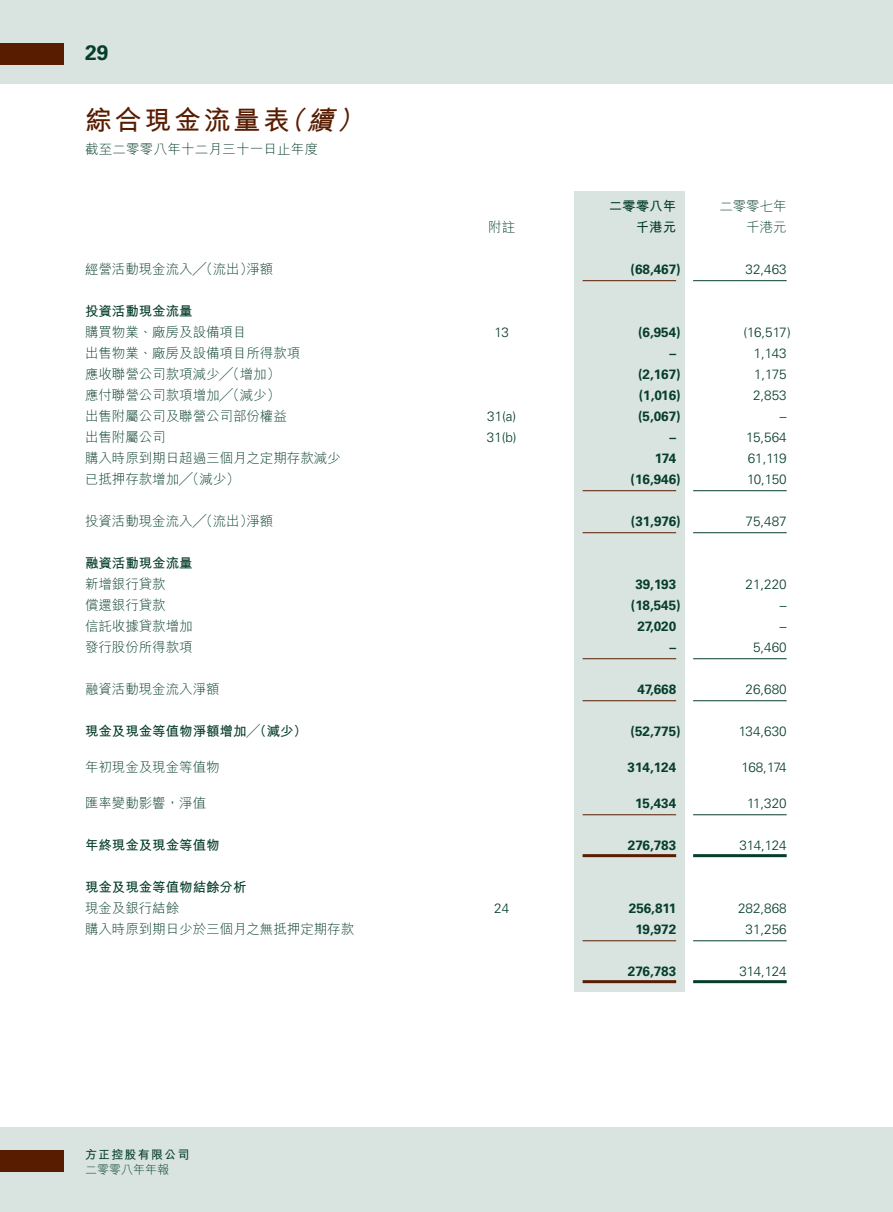
<style>
.page{position:relative;width:893px;height:1212px;background:#d9e4e0}
.page>*{position:absolute;margin:0;border:0;box-sizing:border-box;transform-origin:0 0}
.t1{font:700 27px "M Hei HK";letter-spacing:.1em;color:#581c00}
.t2{font:700 21px "Univers LT Std";color:#073e2b}
.t3{font:300 13.5px/21px "M Hei HK";letter-spacing:-.005em;color:#073e2b}
.t4{font:300 13.5px "Univers LT Std";letter-spacing:-.005em;color:#073e2b}
.t5{font:700 13.5px "Univers LT Std";letter-spacing:-.005em;color:#073e2b}
.t6{font:700 13.5px/21px "M Hei HK";letter-spacing:-.005em;color:#073e2b}
.t7{font:300 13.5px "M Hei HK";letter-spacing:.015em;color:#073e2b}
.t8{font:700 12px/15px "M Hei HK";letter-spacing:.1em;color:#073e2b}
.s1{font-style:italic}
.s2{font-weight:700}
.s3{font-weight:300}
</style>
<div class="page">
<div style="left:0;top:85px;width:893px;height:1042px;background:#fff"></div>
<div style="left:0;top:44px;width:64px;height:21px;background:#581c00"></div>
<div style="left:0;top:1150px;width:64px;height:21px;background:#581c00"></div>
<div style="left:574px;top:191px;width:111px;height:801px;background:#d9e4e0"></div>
<hr style="left:583px;top:280px;width:93px;height:1px;background:#581c00">
<hr style="left:693px;top:280px;width:94px;height:1px;background:#073e2b">
<hr style="left:583px;top:490px;width:93px;height:1px;background:#581c00">
<hr style="left:693px;top:490px;width:94px;height:1px;background:#073e2b">
<hr style="left:583px;top:532px;width:93px;height:1px;background:#581c00">
<hr style="left:693px;top:532px;width:94px;height:1px;background:#073e2b">
<hr style="left:583px;top:658px;width:93px;height:1px;background:#581c00">
<hr style="left:693px;top:658px;width:94px;height:1px;background:#073e2b">
<hr style="left:583px;top:700px;width:93px;height:1px;background:#581c00">
<hr style="left:693px;top:700px;width:94px;height:1px;background:#073e2b">
<hr style="left:583px;top:814px;width:93px;height:1px;background:#581c00">
<hr style="left:693px;top:814px;width:94px;height:1px;background:#073e2b">
<hr style="left:583px;top:854px;width:93px;height:3px;background:#581c00">
<hr style="left:693px;top:854px;width:94px;height:3px;background:#073e2b">
<hr style="left:583px;top:940px;width:93px;height:1px;background:#581c00">
<hr style="left:693px;top:940px;width:94px;height:1px;background:#073e2b">
<hr style="left:583px;top:980px;width:93px;height:3px;background:#581c00">
<hr style="left:693px;top:980px;width:94px;height:3px;background:#073e2b">
<p class="t2" style="left:85px;top:40px;width:25px">29</p>
<p class="t1" style="left:85px;top:101px;width:288px">綜合現金流量表<span class="s1">（續）</span></p>
<p class="t7" style="left:85px;top:140px;width:235px">截至二零零八年十二月三十一日止年度</p>
<p class="t6" style="left:609px;top:194px;width:69px">二零零八年</p>
<p class="t3" style="left:719px;top:195px;width:69px">二零零七年</p>
<p class="t3" style="left:488px;top:216px;width:28px">附註</p>
<p class="t6" style="left:636px;top:215px;width:42px">千港元</p>
<p class="t3" style="left:746px;top:216px;width:42px">千港元</p>
<p class="t3" style="left:85px;top:258px;width:190px">經營活動現金流入╱（流出）淨額</p>
<p class="t5" style="left:631px;top:261px;width:51px">(68,467 )</p>
<p class="t4" style="left:746px;top:261px;width:43px">32,463</p>
<p class="t3" style="left:85px;top:300px;width:163px"><span class="s2">投資活動現金流量<br></span>購買物業、廠房及設備項目</p>
<p class="t4" style="left:495px;top:324px;width:16px">13</p>
<p class="t5" style="left:638px;top:324px;width:44px">(6,954 )</p>
<p class="t4" style="left:744px;top:324px;width:49px">(16,517)</p>
<p class="t3" style="left:85px;top:342px;width:217px">出售物業、廠房及設備項目所得款項</p>
<p class="t5" style="left:669px;top:345px;width:8px">–</p>
<p class="t4" style="left:754px;top:345px;width:34px">1,143</p>
<p class="t3" style="left:85px;top:363px;width:197px">應收聯營公司款項減少╱（增加）</p>
<p class="t5" style="left:638px;top:366px;width:44px">(2,167 )</p>
<p class="t4" style="left:754px;top:366px;width:34px">1,175</p>
<p class="t3" style="left:85px;top:384px;width:197px">應付聯營公司款項增加╱（減少）</p>
<p class="t5" style="left:639px;top:387px;width:43px">(1,016 )</p>
<p class="t4" style="left:753px;top:387px;width:35px">2,853</p>
<p class="t3" style="left:85px;top:405px;width:203px">出售附屬公司及聯營公司部份權益</p>
<p class="t4" style="left:487px;top:408px;width:31px">31(a)</p>
<p class="t5" style="left:638px;top:408px;width:44px">(5,067 )</p>
<p class="t4" style="left:780px;top:408px;width:8px">–</p>
<p class="t3" style="left:85px;top:426px;width:82px">出售附屬公司</p>
<p class="t4" style="left:487px;top:429px;width:31px">31(b)</p>
<p class="t5" style="left:669px;top:429px;width:8px">–</p>
<p class="t4" style="left:746px;top:429px;width:42px">15,564</p>
<p class="t3" style="left:85px;top:447px;width:257px">購入時原到期日超過三個月之定期存款減少</p>
<p class="t5" style="left:655px;top:450px;width:23px">174</p>
<p class="t4" style="left:748px;top:450px;width:40px">61,119</p>
<p class="t3" style="left:85px;top:468px;width:156px">已抵押存款增加╱（減少）</p>
<p class="t5" style="left:631px;top:471px;width:51px">(16,946 )</p>
<p class="t4" style="left:747px;top:471px;width:41px">10,150</p>
<p class="t3" style="left:85px;top:510px;width:190px">投資活動現金流入╱（流出）淨額</p>
<p class="t5" style="left:631px;top:513px;width:51px">(31,976 )</p>
<p class="t4" style="left:746px;top:513px;width:43px">75,487</p>
<p class="t6" style="left:85px;top:551px;width:109px">融資活動現金流量<span class="s3">新增銀行貸款</span></p>
<p class="t5" style="left:635px;top:576px;width:42px">39,193</p>
<p class="t4" style="left:746px;top:576px;width:43px">21,220</p>
<p class="t3" style="left:85px;top:594px;width:82px">償還銀行貸款</p>
<p class="t5" style="left:631px;top:597px;width:51px">(18,545 )</p>
<p class="t4" style="left:780px;top:597px;width:8px">–</p>
<p class="t3" style="left:85px;top:615px;width:109px">信託收據貸款增加</p>
<p class="t5" style="left:637px;top:618px;width:40px">27,020</p>
<p class="t4" style="left:780px;top:618px;width:8px">–</p>
<p class="t3" style="left:85px;top:636px;width:109px">發行股份所得款項</p>
<p class="t5" style="left:669px;top:639px;width:8px">–</p>
<p class="t4" style="left:753px;top:639px;width:35px">5,460</p>
<p class="t3" style="left:85px;top:678px;width:136px">融資活動現金流入淨額</p>
<p class="t5" style="left:637px;top:681px;width:40px">47,668</p>
<p class="t4" style="left:746px;top:681px;width:43px">26,680</p>
<p class="t6" style="left:85px;top:719px;width:224px">現金及現金等值物淨額增加╱（減少）</p>
<p class="t5" style="left:631px;top:723px;width:51px">(52,775 )</p>
<p class="t4" style="left:739px;top:723px;width:49px">134,630</p>
<p class="t3" style="left:85px;top:756px;width:136px">年初現金及現金等值物</p>
<p class="t5" style="left:628px;top:759px;width:50px">314,124</p>
<p class="t4" style="left:742px;top:759px;width:47px">168,174</p>
<p class="t3" style="left:85px;top:792px;width:123px">匯率變動影響，淨值</p>
<p class="t5" style="left:635px;top:795px;width:43px">15,434</p>
<p class="t4" style="left:747px;top:795px;width:41px">11,320</p>
<p class="t6" style="left:85px;top:833px;width:136px">年終現金及現金等值物</p>
<p class="t5" style="left:628px;top:837px;width:50px">276,783</p>
<p class="t4" style="left:739px;top:837px;width:49px">314,124</p>
<p class="t6" style="left:85px;top:875px;width:163px">現金及現金等值物結餘分析<span class="s3">現金及銀行結餘</span></p>
<p class="t4" style="left:494px;top:900px;width:16px">24</p>
<p class="t5" style="left:629px;top:900px;width:49px">256,811</p>
<p class="t4" style="left:738px;top:900px;width:50px">282,868</p>
<p class="t3" style="left:85px;top:918px;width:271px">購入時原到期日少於三個月之無抵押定期存款</p>
<p class="t5" style="left:635px;top:921px;width:42px">19,972</p>
<p class="t4" style="left:746px;top:921px;width:43px">31,256</p>
<p class="t5" style="left:628px;top:963px;width:50px">276,783</p>
<p class="t4" style="left:739px;top:963px;width:49px">314,124</p>
<p class="t8" style="left:85px;top:1146px;width:106px">方正控股有限公司<span class="s3">二零零八年年報</span></p>
</div>
